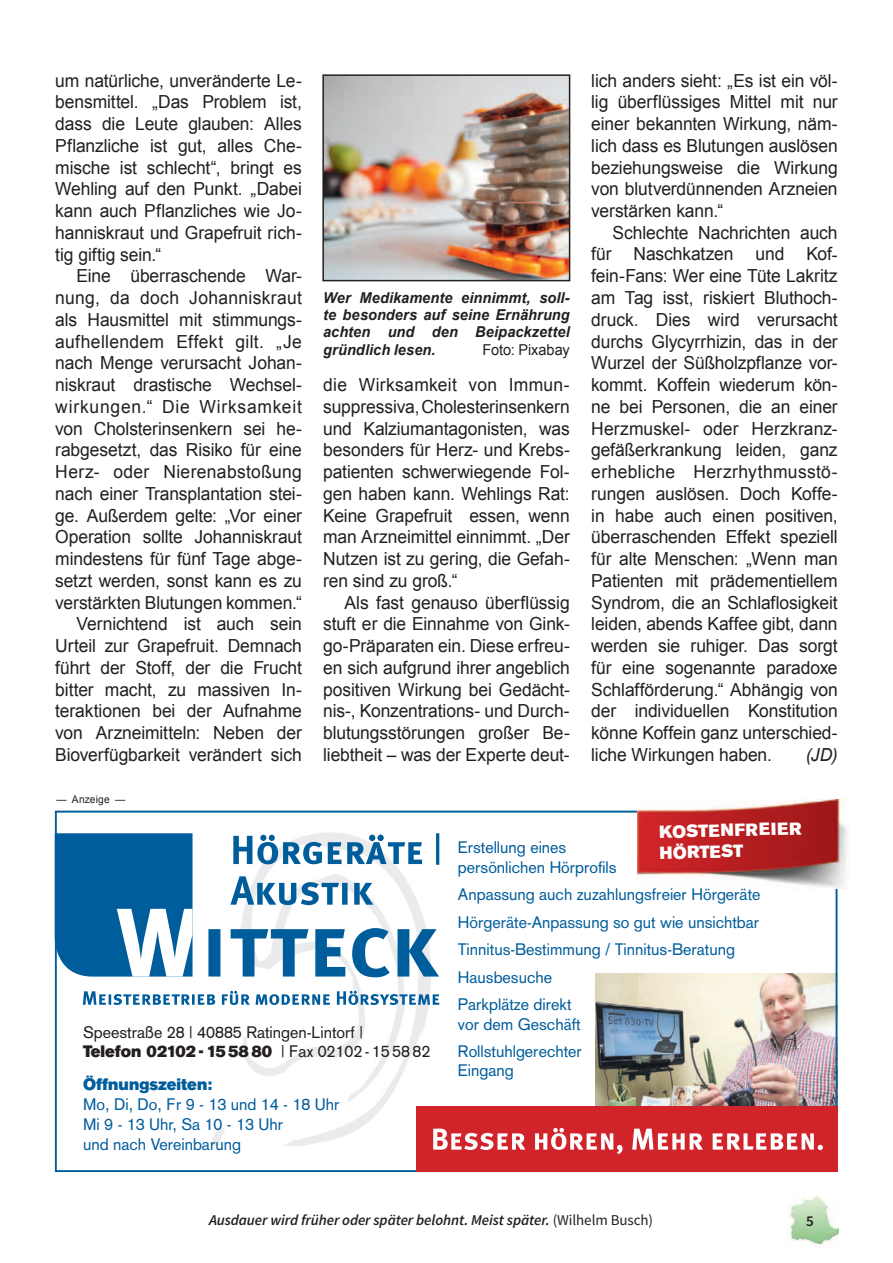
<style>
.page{position:relative;width:893px;height:1263px;background:#fff}
.page>*{position:absolute;margin:0;border:0;box-sizing:border-box;transform-origin:0 0}
.t1{font:18px/21.8px "Arial";letter-spacing:-.005em;color:#231f20;text-align:justify}
.t2{font:italic 18px "Arial";color:#231f20}
.t3{font:17.4px/20.5px "Akzidenz Grotesk BQ Super";color:#fff}
.t4{font:16.35px/27.6px "Akzidenz Grotesk";color:#005d9c}
.t5{font:16.35px/33px "Akzidenz Grotesk BQ Super";color:#231f20}
.t6{font:16.35px "Akzidenz Grotesk";color:#231f20}
.t7{font:italic 700 15px/17.2px "Arial";letter-spacing:.005em;color:#231f20;text-align:justify}
.t8{font:italic 600 15px "Source Sans Pro";letter-spacing:-.005em;color:#231f20}
.t9{font:15px "Arial";letter-spacing:-.005em;color:#231f20}
.t10{font:600 15px "Source Sans Pro";color:#231f20}
.t11{font:10.5px "Arial";letter-spacing:.015em;color:#231f20}
.s1{font-family:"Akzidenz Grotesk"}
.s2{color:#005d9c}
.s3{font-weight:400;font-style:normal}
</style>
<div class="page">
<img style="left:789px;top:1196px;width:50px;height:50px">
<img style="left:212px;top:832px;width:218px;height:313px">
<svg style="left:83px;top:991px;width:356px;height:14px"></svg>
<svg style="left:208px;top:928px;width:231px;height:49px"></svg>
<svg style="left:58px;top:833px;width:135px;height:143px"></svg>
<svg style="left:230px;top:876px;width:143px;height:29px"></svg>
<svg style="left:233px;top:833px;width:206px;height:32px"></svg>
<img style="left:595px;top:973px;width:239px;height:133px">
<img style="left:638px;top:799px;width:210px;height:90px">
<div style="left:416px;top:1106px;width:421px;height:66px;background:#d1232a"></div>
<svg style="left:433px;top:1128px;width:92px;height:22px"></svg>
<svg style="left:535px;top:1128px;width:88px;height:26px"></svg>
<svg style="left:632px;top:1128px;width:71px;height:21px"></svg>
<svg style="left:713px;top:1133px;width:110px;height:17px"></svg>
<img style="left:325px;top:77px;width:242px;height:201px">
<div style="left:322px;top:74px;width:248px;height:207px;border:2px solid #231f20"></div>
<p class="t1" style="left:55px;top:69px;width:248px">um natürliche, unveränderte Le&shy;bensmittel. „Das Problem ist, dass die Leute glauben: Alles Pflanzliche ist gut, alles Che&shy;mische ist schlecht“, bringt es Wehling auf den Punkt. „Dabei kann auch Pflanzliches wie Jo&shy;hanniskraut und Grapefruit rich&shy;tig giftig sein.“</p>
<p class="t1" style="left:55px;top:265px;width:248px;text-align:right">Eine überraschende War&shy;nung, da doch Johanniskraut als Hausmittel mit stimmungs&shy;aufhellendem Effekt gilt. „Je nach Menge verursacht Johan&shy;niskraut drastische Wechsel&shy;wirkungen.“ Die Wirksamkeit von Cholsterinsenkern sei he&shy;rabgesetzt, das Risiko für eine<br>Herz- oder Nierenabstoßung nach einer Transplantation stei&shy;ge. Außerdem gelte: „Vor einer<br>Operation sollte Johanniskraut mindestens für fünf Tage abge&shy;setzt werden, sonst kann es zu verstärkten Blutungen kommen.“<br>Vernichtend ist auch sein<br>Urteil zur Grapefruit. Demnach führt der Stoff, der die Frucht bitter macht, zu massiven In&shy;teraktionen bei der Aufnahme von Arzneimitteln: Neben der<br>Bioverfügbarkeit verändert sich</p>
<p class="t11" style="left:56px;top:793px;width:70px">— Anzeige —</p>
<p class="t7" style="left:323px;top:289px;width:248px">Wer Medikamente einnimmt, soll&shy;te besonders auf seine Ernährung achten und den Beipackzettel gründlich lesen.</p>
<p class="t9" style="left:482px;top:341px;width:89px">Foto: Pixabay</p>
<p class="t1" style="left:323px;top:374px;width:248px">die Wirksamkeit von Immun&shy;suppressiva, Cholesterinsenkern und Kalziumantagonisten, was besonders für Herz- und Krebs&shy;patienten schwerwiegende Fol&shy;gen haben kann. Wehlings Rat:<br>Keine Grapefruit essen, wenn man Arzneimittel einnimmt. „Der Nutzen ist zu gering, die Gefah&shy;ren sind zu groß.“</p>
<p class="t1" style="left:323px;top:591px;width:248px;text-indent:21px">Als fast genauso überflüssig stuft er die Einnahme von Gink&shy;go-Präparaten ein. Diese erfreu&shy;en sich aufgrund ihrer angeblich positiven Wirkung bei Gedächt&shy;nis-, Konzentrations- und Durch&shy;blutungsstörungen großer Be&shy;liebtheit – was der Experte deut-</p>
<p class="t1" style="left:591px;top:69px;width:248px">lich anders sieht: „Es ist ein völ&shy;lig überflüssiges Mittel mit nur einer bekannten Wirkung, näm&shy;lich dass es Blutungen auslösen beziehungsweise die Wirkung von blutverdünnenden Arzneien verstärken kann.“</p>
<p class="t1" style="left:591px;top:222px;width:248px;text-indent:21px">Schlechte Nachrichten auch für Naschkatzen und Kof&shy;fein-Fans: Wer eine Tüte Lakritz am Tag isst, riskiert Bluthoch&shy;druck. Dies wird verursacht durchs Glycyrrhizin, das in der Wurzel der Süßholzpflanze vor&shy;kommt. Koffein wiederum kön&shy;ne bei Personen, die an einer Herzmuskel- oder Herzkranz&shy;gefäßerkrankung leiden, ganz erhebliche Herzrhythmusstö&shy;rungen auslösen. Doch Koffe&shy;in habe auch einen positiven, überraschenden Effekt speziell für alte Menschen: „Wenn man Patienten mit prädementiellem Syndrom, die an Schlaflosigkeit leiden, abends Kaffee gibt, dann werden sie ruhiger. Das sorgt für eine sogenannte paradoxe Schlafförderung.“ Abhängig von der individuellen Konstitution könne Koffein ganz unterschied&shy;liche Wirkungen haben.</p>
<p class="t2" style="left:806px;top:744px;width:33px">(JD)</p>
<p class="t6" style="left:83px;top:1026px;width:281px">Speestraße 28 | 40885 Ratingen-Lintorf |</p>
<p class="t5" style="left:83px;top:1035px;width:349px">Telefon 02102-155880 <span class="s1">| Fax 02102 - 15 58 82<br></span><span class="s2">Öffnungszeiten:</span></p>
<p class="t4" style="left:83px;top:1096px;width:258px;line-height:19.6px">Mo, Di, Do, Fr 9 - 13 und 14 - 18 Uhr<br>Mi 9 - 13 Uhr, Sa 10 - 13 Uhr<br>und nach Vereinbarung</p>
<p class="t3" style="left:659px;top:822px;width:144px;rotate:-2deg">KOSTENFREIER<br>HÖRTEST</p>
<p class="t4" style="left:458px;top:840px;width:160px;line-height:19.4px">Erstellung eines persönlichen Hörprofils</p>
<p class="t4" style="left:458px;top:882px;width:304px">Anpassung auch zuzahlungsfreier Hörgeräte<br>Hörgeräte-Anpassung so gut wie unsichtbar<br>Tinnitus-Bestimmung / Tinnitus-Beratung<br>Hausbesuche<br>Parkplätze direkt</p>
<p class="t4" style="left:458px;top:1012px;width:125px">vor dem Geschäft<br>Rollstuhlgerechter</p>
<p class="t4" style="left:458px;top:1059px;width:57px">Eingang</p>
<p class="t8" style="left:209px;top:1214px;width:446px">Ausdauer wird früher oder später belohnt. Meist später. <span class="s3">(Wilhelm Busch)</span></p>
<p class="t10" style="left:806px;top:1212px;width:9px">5</p>
</div>
